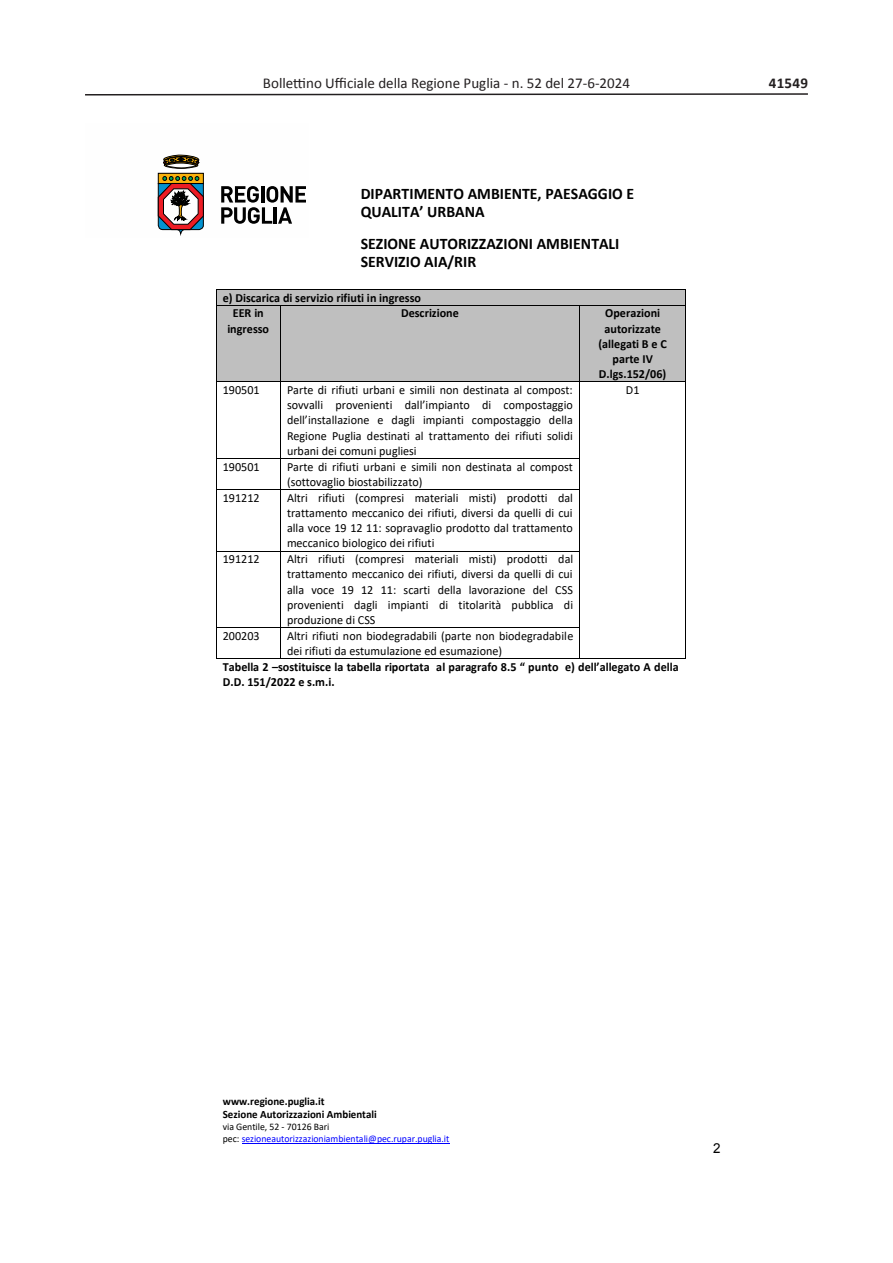
<style>
.page{position:relative;width:893px;height:1263px;background:#fff}
.page>*{position:absolute;margin:0;border:0;box-sizing:border-box;transform-origin:0 0}
.t1{font:700 16.2px/17.9px "Calibri";color:#000}
.t2{font:15px "Calibri";color:#231f20}
.t3{font:700 15px "Calibri";letter-spacing:.015em;color:#231f20}
.t4{font:13.65px "Arial";color:#000}
.t5{font:12.45px/15.1px "Calibri";color:#000;text-align:justify}
.t6{font:700 12.45px/15.1px "Calibri";color:#000;text-align:center}
.t7{font:700 11.25px/13.5px "Calibri";letter-spacing:-.005em;color:#000}
.t8{font:10.05px/12.1px "Calibri";letter-spacing:-.005em;color:#00f}
.s1{color:#000}
</style>
<div class="page">
<svg style="left:85px;top:93px;width:723px;height:3px"></svg>
<svg style="left:221px;top:186px;width:85px;height:38px"></svg>
<svg style="left:158px;top:155px;width:46px;height:79px"></svg>
<hr style="left:242px;top:1143px;width:207px;height:1px;background:#00f">
<div style="left:217px;top:290px;width:6px;height:15px;background:#bfbfbf"></div>
<div style="left:679px;top:290px;width:7px;height:15px;background:#bfbfbf"></div>
<div style="left:223px;top:290px;width:456px;height:15px;background:#bfbfbf"></div>
<hr style="left:217px;top:289px;width:469px;height:1px;background:#000">
<div style="left:217px;top:306px;width:6px;height:45px;background:#bfbfbf"></div>
<div style="left:274px;top:306px;width:6px;height:45px;background:#bfbfbf"></div>
<div style="left:217px;top:351px;width:63px;height:31px;background:#bfbfbf"></div>
<div style="left:223px;top:306px;width:51px;height:15px;background:#bfbfbf"></div>
<div style="left:223px;top:321px;width:51px;height:15px;background:#bfbfbf"></div>
<div style="left:223px;top:336px;width:51px;height:15px;background:#bfbfbf"></div>
<div style="left:281px;top:306px;width:6px;height:30px;background:#bfbfbf"></div>
<div style="left:573px;top:306px;width:6px;height:30px;background:#bfbfbf"></div>
<div style="left:281px;top:336px;width:298px;height:46px;background:#bfbfbf"></div>
<div style="left:287px;top:306px;width:286px;height:15px;background:#bfbfbf"></div>
<div style="left:287px;top:321px;width:286px;height:15px;background:#bfbfbf"></div>
<div style="left:580px;top:306px;width:6px;height:76px;background:#bfbfbf"></div>
<div style="left:679px;top:306px;width:7px;height:76px;background:#bfbfbf"></div>
<div style="left:586px;top:306px;width:93px;height:15px;background:#bfbfbf"></div>
<div style="left:586px;top:321px;width:93px;height:15px;background:#bfbfbf"></div>
<div style="left:586px;top:336px;width:93px;height:15px;background:#bfbfbf"></div>
<div style="left:586px;top:351px;width:93px;height:15px;background:#bfbfbf"></div>
<div style="left:586px;top:366px;width:93px;height:16px;background:#bfbfbf"></div>
<svg style="left:216px;top:289px;width:1px;height:17px"></svg>
<hr style="left:217px;top:305px;width:63px;height:1px;background:#000">
<hr style="left:281px;top:305px;width:299px;height:1px;background:#000">
<hr style="left:580px;top:305px;width:106px;height:1px;background:#000">
<hr style="left:216px;top:306px;width:1px;height:76px;background:#000">
<hr style="left:280px;top:306px;width:1px;height:76px;background:#000">
<hr style="left:580px;top:306px;width:1px;height:76px;background:#000">
<hr style="left:686px;top:306px;width:1px;height:76px;background:#000">
<hr style="left:217px;top:382px;width:63px;height:1px;background:#000">
<hr style="left:281px;top:382px;width:299px;height:1px;background:#000">
<hr style="left:580px;top:382px;width:106px;height:1px;background:#000">
<hr style="left:216px;top:382px;width:1px;height:76px;background:#000">
<hr style="left:280px;top:382px;width:1px;height:76px;background:#000">
<hr style="left:580px;top:382px;width:1px;height:76px;background:#000">
<hr style="left:686px;top:382px;width:1px;height:76px;background:#000">
<hr style="left:217px;top:458px;width:63px;height:1px;background:#000">
<hr style="left:281px;top:458px;width:299px;height:1px;background:#000">
<hr style="left:216px;top:459px;width:1px;height:30px;background:#000">
<hr style="left:280px;top:459px;width:1px;height:30px;background:#000">
<hr style="left:580px;top:459px;width:1px;height:30px;background:#000">
<hr style="left:686px;top:459px;width:1px;height:30px;background:#000">
<hr style="left:217px;top:489px;width:63px;height:1px;background:#000">
<hr style="left:281px;top:489px;width:299px;height:1px;background:#000">
<hr style="left:216px;top:490px;width:1px;height:61px;background:#000">
<hr style="left:280px;top:490px;width:1px;height:61px;background:#000">
<hr style="left:580px;top:490px;width:1px;height:61px;background:#000">
<hr style="left:686px;top:490px;width:1px;height:61px;background:#000">
<hr style="left:217px;top:551px;width:63px;height:1px;background:#000">
<hr style="left:281px;top:551px;width:299px;height:1px;background:#000">
<hr style="left:216px;top:551px;width:1px;height:76px;background:#000">
<hr style="left:280px;top:551px;width:1px;height:76px;background:#000">
<hr style="left:580px;top:551px;width:1px;height:76px;background:#000">
<hr style="left:686px;top:551px;width:1px;height:76px;background:#000">
<hr style="left:217px;top:627px;width:63px;height:1px;background:#000">
<hr style="left:281px;top:627px;width:299px;height:1px;background:#000">
<hr style="left:216px;top:628px;width:1px;height:30px;background:#000">
<hr style="left:217px;top:658px;width:63px;height:1px;background:#000">
<hr style="left:280px;top:628px;width:1px;height:30px;background:#000">
<hr style="left:281px;top:658px;width:299px;height:1px;background:#000">
<hr style="left:580px;top:628px;width:1px;height:30px;background:#000">
<hr style="left:580px;top:658px;width:106px;height:1px;background:#000">
<hr style="left:686px;top:628px;width:1px;height:30px;background:#000">
<p class="t2" style="left:263px;top:74px;width:369px">Bollettino Ufficiale della Regione Puglia - n. 52 del 27-6-2024</p>
<p class="t3" style="left:769px;top:72px;width:41px">41549</p>
<p class="t1" style="left:361px;top:184px;width:275px">DIPARTIMENTO AMBIENTE, PAESAGGIO E<br>QUALITA’ URBANA</p>
<p class="t1" style="left:361px;top:235px;width:260px">SEZIONE AUTORIZZAZIONI AMBIENTALI<br>SERVIZIO AIA/RIR</p>
<p class="t6" style="left:223px;top:290px;width:200px">e) Discarica di servizio rifiuti in ingresso</p>
<p class="t6" style="left:233px;top:306px;width:32px">EER in</p>
<p class="t6" style="left:227px;top:321px;width:43px">ingresso</p>
<p class="t6" style="left:401px;top:306px;width:59px">Descrizione</p>
<p class="t6" style="left:598px;top:306px;width:70px">Operazioni autorizzate (allegati B e C parte IV<br>D.lgs.152/06)</p>
<p class="t5" style="left:223px;top:382px;width:38px">190501</p>
<p class="t5" style="left:287px;top:382px;width:287px">Parte di rifiuti urbani e simili non destinata al compost: sovvalli provenienti dall’impianto di compostaggio dell’installazione e dagli impianti compostaggio della Regione Puglia destinati al trattamento dei rifiuti solidi urbani dei comuni pugliesi</p>
<p class="t5" style="left:626px;top:382px;width:15px">D1</p>
<p class="t5" style="left:223px;top:459px;width:38px">190501</p>
<p class="t5" style="left:287px;top:459px;width:287px">Parte di rifiuti urbani e simili non destinata al compost (sottovaglio biostabilizzato)</p>
<p class="t5" style="left:223px;top:490px;width:38px">191212</p>
<p class="t5" style="left:287px;top:490px;width:287px">Altri rifiuti (compresi materiali misti) prodotti dal trattamento meccanico dei rifiuti, diversi da quelli di cui alla voce 19 12 11: sopravaglio prodotto dal trattamento meccanico biologico dei rifiuti</p>
<p class="t5" style="left:223px;top:551px;width:38px">191212</p>
<p class="t5" style="left:287px;top:551px;width:288px">Altri rifiuti (compresi materiali misti) prodotti dal trattamento meccanico dei rifiuti, diversi da quelli di cui alla voce 19 12 11: scarti della lavorazione del CSS provenienti dagli impianti di titolarità pubblica di produzione di CSS</p>
<p class="t5" style="left:223px;top:628px;width:38px">200203</p>
<p class="t5" style="left:287px;top:628px;width:288px">Altri rifiuti non biodegradabili (parte non biodegradabile</p>
<p class="t5" style="left:287px;top:643px;width:217px">dei rifiuti da estumulazione ed esumazione)</p>
<p class="t6" style="left:223px;top:659px;width:457px">Tabella 2 –sostituisce la tabella riportata al paragrafo 8.5 “ punto e) dell’allegato A della</p>
<p class="t6" style="left:223px;top:674px;width:113px">D.D. 151/2022 e s.m.i.</p>
<p class="t7" style="left:223px;top:1094px;width:156px">www.regione.puglia.it<br>Sezione Autorizzazioni Ambientali</p>
<p class="t8" style="left:223px;top:1120px;width:228px"><span class="s1">via Gentile, 52 - 70126 Bari<br>pec:</span> sezioneautorizzazioniambientali@pec.rupar.puglia.it</p>
<p class="t4" style="left:713px;top:1139px;width:9px">2</p>
</div>
